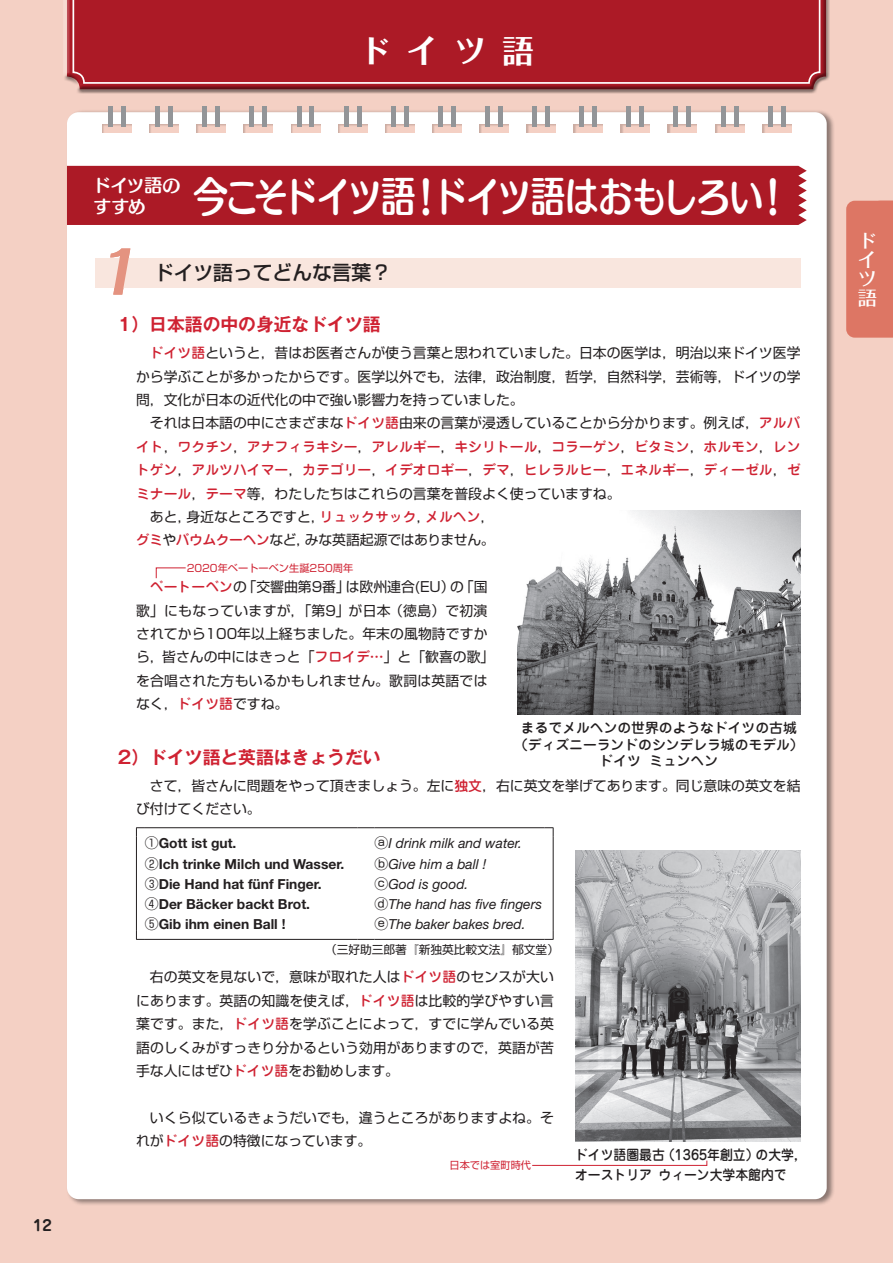
<style>
.page{position:relative;width:893px;height:1263px;background:#f4d0c4}
.page>*{position:absolute;margin:0;border:0;box-sizing:border-box;transform-origin:0 0}
.t1{font:41.4px "Humming Std B";letter-spacing:-.055em;color:#fff;scale:.83 1}
.t2{font:700 31.95px "Folk Pro";color:#fff}
.t3{font:500 19.8px "Shin Go Pro";color:#231f20}
.t4{font:500 19.2px/19.2px "Folk Pro";color:#fff}
.t5{font:700 17.85px "Gothic MB101 Pro De";color:#cf2232}
.t6{font:17.85px/21.5px "Humming Std B";letter-spacing:-.04em;color:#fff}
.t7{font:700 14.85px "Jun 501 Pro";color:#231f20}
.t8{font:13.8px/23.4px "Shin Go Pro";color:#231f20}
.t9{font:500 13.8px/23.4px "Jun 34 Pro";color:#cf2232}
.t10{font:700 13.8px/20.2px "Helvetica Neue";color:#231f20}
.t11{font:italic 13.8px/20.2px "Helvetica Neue LT Std";color:#231f20}
.t12{font:500 13.8px/16.5px "Jun 34 Pro";color:#231f20;text-align:center}
.t13{font:500 13.8px/19.2px "Jun 34 Pro";color:#231f20;scale:.93 1}
.t14{font:13.8px "Shin Go Pro";letter-spacing:-.02em;color:#231f20}
.t15{font:11.7px "Shin Go Pro";color:#231f20}
.t16{font:10.2px "Shin Go Pro";color:#cf2232}
.s1{font-family:"Jun 34 Pro";font-weight:500;color:#cf2232}
.s2{font-family:"Shin Go Pro";font-weight:400;color:#231f20}
.s3{font-family:"Shin Go Pro";font-weight:400}
.s4{font-family:"Shin Go Pro";font-style:normal}
</style>
<div class="page">
<div style="left:67px;top:112px;width:760px;height:1087px;background:#fff;border-radius:12px"></div>
<div style="left:100px;top:123px;width:693px;height:12px;background:#231f20;opacity:.2"></div>
<div style="left:108px;top:106px;width:5px;height:21px;background:#939598"></div>
<div style="left:121px;top:106px;width:5px;height:21px;background:#939598"></div>
<div style="left:155px;top:106px;width:5px;height:21px;background:#939598"></div>
<div style="left:168px;top:106px;width:5px;height:21px;background:#939598"></div>
<div style="left:202px;top:106px;width:5px;height:21px;background:#939598"></div>
<div style="left:215px;top:106px;width:5px;height:21px;background:#939598"></div>
<hr style="left:250px;top:106px;width:4px;height:21px;background:#939598">
<div style="left:262px;top:106px;width:5px;height:21px;background:#939598"></div>
<hr style="left:297px;top:106px;width:4px;height:21px;background:#939598">
<hr style="left:310px;top:106px;width:4px;height:21px;background:#939598">
<hr style="left:344px;top:106px;width:4px;height:21px;background:#939598">
<hr style="left:357px;top:106px;width:4px;height:21px;background:#939598">
<div style="left:391px;top:106px;width:5px;height:21px;background:#939598"></div>
<div style="left:404px;top:106px;width:5px;height:21px;background:#939598"></div>
<div style="left:438px;top:106px;width:5px;height:21px;background:#939598"></div>
<div style="left:451px;top:106px;width:5px;height:21px;background:#939598"></div>
<div style="left:485px;top:106px;width:5px;height:21px;background:#939598"></div>
<div style="left:498px;top:106px;width:5px;height:21px;background:#939598"></div>
<div style="left:532px;top:106px;width:5px;height:21px;background:#939598"></div>
<div style="left:545px;top:106px;width:5px;height:21px;background:#939598"></div>
<div style="left:579px;top:106px;width:5px;height:21px;background:#939598"></div>
<div style="left:592px;top:106px;width:5px;height:21px;background:#939598"></div>
<div style="left:626px;top:106px;width:5px;height:21px;background:#939598"></div>
<div style="left:639px;top:106px;width:5px;height:21px;background:#939598"></div>
<hr style="left:674px;top:106px;width:4px;height:21px;background:#939598">
<div style="left:686px;top:106px;width:5px;height:21px;background:#939598"></div>
<hr style="left:721px;top:106px;width:4px;height:21px;background:#939598">
<hr style="left:734px;top:106px;width:4px;height:21px;background:#939598">
<hr style="left:768px;top:106px;width:4px;height:21px;background:#939598">
<hr style="left:781px;top:106px;width:4px;height:21px;background:#939598">
<svg style="left:136px;top:827px;width:9px;height:9px"></svg>
<hr style="left:145px;top:827px;width:213px;height:1px;background:#231f20">
<svg style="left:358px;top:827px;width:17px;height:1px"></svg>
<hr style="left:375px;top:827px;width:170px;height:1px;background:#231f20">
<svg style="left:545px;top:827px;width:9px;height:9px"></svg>
<hr style="left:136px;top:836px;width:1px;height:95px;background:#231f20">
<hr style="left:553px;top:836px;width:1px;height:95px;background:#231f20">
<svg style="left:136px;top:931px;width:9px;height:9px"></svg>
<hr style="left:145px;top:939px;width:213px;height:1px;background:#231f20">
<svg style="left:358px;top:939px;width:17px;height:1px"></svg>
<hr style="left:375px;top:939px;width:170px;height:1px;background:#231f20">
<svg style="left:545px;top:931px;width:9px;height:9px"></svg>
<svg style="left:156px;top:567px;width:30px;height:12px"></svg>
<div style="left:95px;top:258px;width:705px;height:30px;background:#f9e6de"></div>
<svg style="left:110px;top:248px;width:20px;height:47px"></svg>
<div style="left:67px;top:166px;width:740px;height:59px;background:#ac1a26"></div>
<div style="left:63px;top:0;width:767px;height:94px;background:#231f20;opacity:.5"></div>
<div style="left:72px;top:0;width:749px;height:85px;background:#ac1a26"></div>
<svg style="left:532px;top:1160px;width:175px;height:6px"></svg>
<img style="left:575px;top:850px;width:225px;height:291px">
<img style="left:517px;top:510px;width:283px;height:204px">
<div style="left:846px;top:201px;width:46px;height:137px;background:#dd7664"></div>
<hr style="left:892px;top:201px;width:1px;height:137px;background:#dd7664">
<h2 class="t2" style="left:359px;top:24px;width:177px">ドイツ語</h2>
<p class="t7" style="left:33px;top:1214px;width:20px">12</p>
<p class="t6" style="left:94px;top:174px;width:88px">ドイツ語のすすめ</p>
<h1 class="t1" style="left:193px;top:165px;width:720px">今こそドイツ語！ドイツ語はおもしろい！</h1>
<h3 class="t3" style="left:154px;top:257px;width:239px">ドイツ語ってどんな言葉？</h3>
<p class="t5" style="left:118px;top:309px;width:264px">1）日本語の中の身近なドイツ語</p>
<p class="t8" style="left:136px;top:340px;width:666px;text-align:justify;text-indent:14px"><span class="s1">ドイツ語</span>というと，昔はお医者さんが使う言葉と思われていました。日本の医学は，明治以来ドイツ医学から学ぶことが多かったからです。医学以外でも，法律，政治制度，哲学，自然科学，芸術等，ドイツの学問，文化が日本の近代化の中で強い影響力を持っていました。</p>
<p class="t8" style="left:150px;top:410px;width:652px">それは日本語の中にさまざまな<span class="s1">ドイツ語</span>由来の言葉が浸透していることから分かります。例えば，<span class="s1">アルバ</span></p>
<p class="t9" style="left:136px;top:433px;width:666px">イト<span class="s2">，</span>ワクチン<span class="s2">，</span>アナフィラキシー<span class="s2">，</span>アレルギー<span class="s2">，</span>キシリトール<span class="s2">，</span>コラーゲン<span class="s2">，</span>ビタミン<span class="s2">，</span>ホルモン<span class="s2">，</span>レントゲン<span class="s2">，</span>アルツハイマー<span class="s2">，</span>カテゴリー<span class="s2">，</span>イデオロギー<span class="s2">，</span>デマ<span class="s2">，</span>ヒレラルヒー<span class="s2">，</span>エネルギー<span class="s2">，</span>ディーゼル<span class="s2">，</span>ゼ</p>
<p class="t8" style="left:136px;top:480px;width:486px"><span class="s1">ミナール</span>，<span class="s1">テーマ</span>等，わたしたちはこれらの言葉を普段よく使っていますね。</p>
<p class="t8" style="left:150px;top:503px;width:346px">あと，身近なところですと，<span class="s1">リュックサック</span>，<span class="s1">メルヘン</span>，</p>
<p class="t14" style="left:136px;top:529px;width:360px"><span class="s1">グミ</span>や<span class="s1">バウムクーヘン</span>など，みな英語起源ではありません。</p>
<p class="t8" style="left:136px;top:573px;width:360px;text-indent:14px"><span class="s1">ベートーベン</span>の「交響曲第9番」は欧州連合(EU）の「国歌」にもなっていますが，「第9」が日本（徳島）で初演されてから100年以上経ちました。年末の風物詩ですから，皆さんの中にはきっと「<span class="s1">フロイデ…</span>」と「歓喜の歌」を合唱された方もいるかもしれません。歌詞は英語ではなく，<span class="s1">ドイツ語</span>ですね。</p>
<p class="t5" style="left:118px;top:742px;width:264px">2）ドイツ語と英語はきょうだい</p>
<p class="t8" style="left:136px;top:772px;width:666px;text-indent:14px">さて，皆さんに問題をやって頂きましょう。左に<span class="s1">独文</span>，右に英文を挙げてあります。同じ意味の英文を結び付けてください。</p>
<p class="t10" style="left:145px;top:833px;width:201px"><span class="s3">①</span>Gott ist gut.<br><span class="s3">②</span>Ich trinke Milch und Wasser.<br><span class="s3">③</span>Die Hand hat fünf Finger.<br><span class="s3">④</span>Der Bäcker backt Brot.<br><span class="s3">⑤</span>Gib ihm einen Ball !</p>
<p class="t11" style="left:375px;top:833px;width:169px"><span class="s4">ⓐ</span>I drink milk and water. <span class="s4">ⓑ</span>Give him a ball !<br><span class="s4">ⓒ</span>God is good.<br><span class="s4">ⓓ</span>The hand has five fingers <span class="s4">ⓔ</span>The baker bakes bred.</p>
<p class="t15" style="left:325px;top:940px;width:235px">（三好助三郎著『新独英比較文法』郁文堂）</p>
<p class="t8" style="left:136px;top:964px;width:419px;text-align:justify;text-indent:14px">右の英文を見ないで，意味が取れた人は<span class="s1">ドイツ語</span>のセンスが大いにあります。英語の知識を使えば，<span class="s1">ドイツ語</span>は比較的学びやすい言葉です。また，<span class="s1">ドイツ語</span>を学ぶことによって，すでに学んでいる英語のしくみがすっきり分かるという効用がありますので，英語が苦手な人にはぜひ<span class="s1">ドイツ語</span>をお勧めします。</p>
<p class="t8" style="left:136px;top:1104px;width:419px;text-indent:14px">いくら似ているきょうだいでも，違うところがありますよね。それが<span class="s1">ドイツ語</span>の特徴になっています。</p>
<p class="t16" style="left:187px;top:560px;width:168px">2020年ベートーベン生誕250周年</p>
<p class="t12" style="left:514px;top:718px;width:291px">まるでメルヘンの世界のようなドイツの古城（ディズニーランドのシンデレラ城のモデル）ドイツ　ミュンヘン</p>
<p class="t13" style="left:575px;top:1144px;width:251px">ドイツ語圏最古（1365年創立）の大学，オーストリア　ウィーン大学本館内で</p>
<p class="t16" style="left:449px;top:1156px;width:83px">日本では室町時代</p>
<h3 class="t4" style="left:858px;top:228px;width:20px">ドイツ語</h3>
</div>
